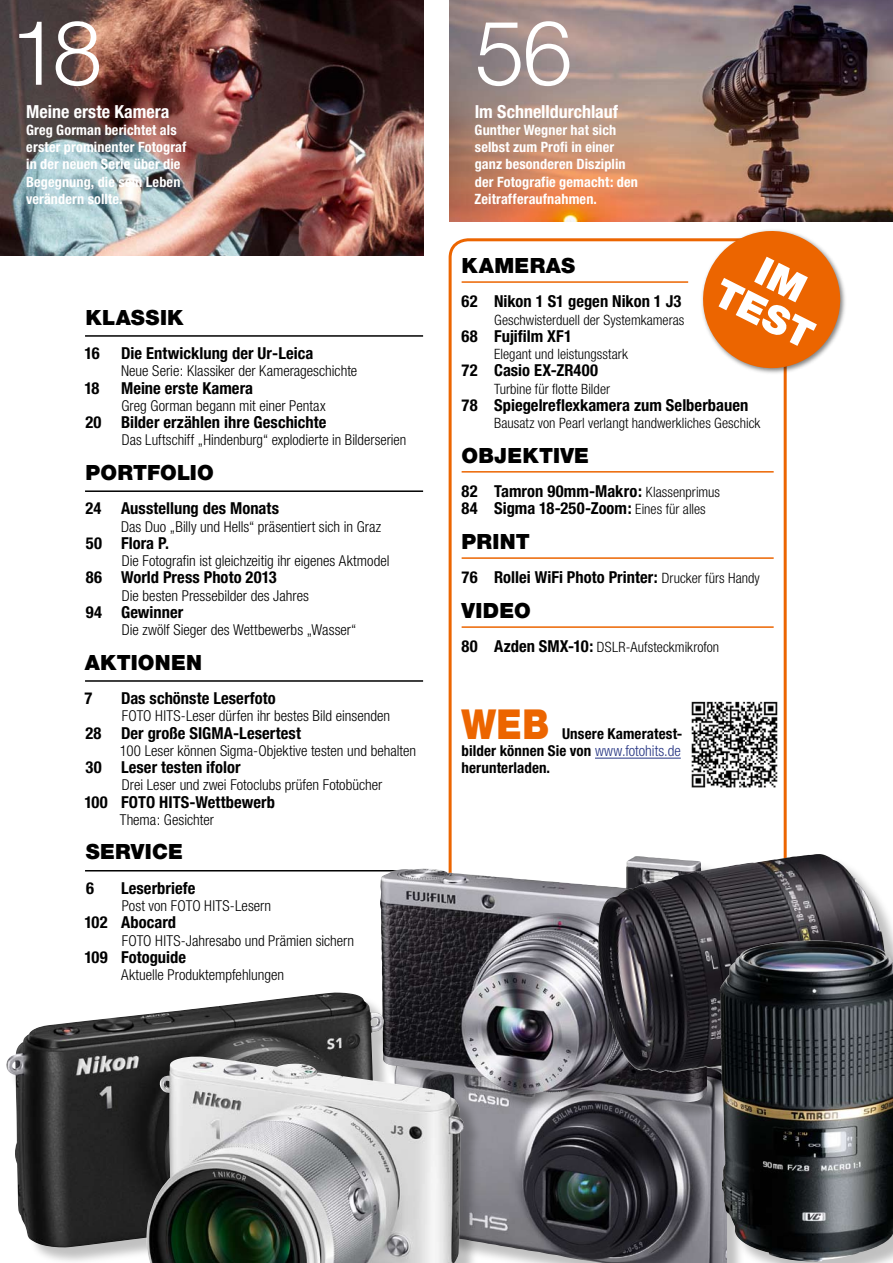
<style>
.page{position:relative;width:893px;height:1263px;background:#fff}
.page>*{position:absolute;margin:0;border:0;box-sizing:border-box;transform-origin:0 0}
.t1{font:300 90px "Helvetica Neue";color:#fff}
.t2{font:900 41.4px "Helvetica Neue";color:#ec6500;scale:.87 1}
.t3{font:900 39.15px/38.1px "Helvetica Neue";color:#fff;text-align:center}
.t4{font:900 21px "Helvetica Neue";letter-spacing:.01em;color:#000}
.t5{font:700 condensed 18px "Helvetica Neue";color:#fff}
.t6{font:700 condensed 16.5px/17.2px "Helvetica Neue";letter-spacing:.005em;color:#000}
.t7{font:300 condensed 15px "Helvetica Neue";color:#000}
.t8{font:700 condensed 15px/17.2px "Helvetica Neue";letter-spacing:.01em;color:#000;text-align:justify}
.t9{font:700 condensed 14.25px/17.2px "Helvetica Neue";letter-spacing:.01em;color:#fff}
.t10{font:300 condensed 14.25px "Helvetica Neue";color:#000}
.s1{font-weight:300;font-size:14.25px}
.s2{font-weight:700;font-size:16.5px}
.s3{font-weight:300;color:#243382}
</style>
<div class="page">
<hr style="left:462px;top:281px;width:226px;height:2px;background:#ec6500">
<hr style="left:462px;top:471px;width:312px;height:2px;background:#ec6500">
<hr style="left:462px;top:557px;width:312px;height:2px;background:#ec6500">
<hr style="left:462px;top:626px;width:312px;height:2px;background:#ec6500">
<hr style="left:595px;top:758px;width:86px;height:1px;background:#243382">
<img style="left:0;top:0;width:423px;height:256px">
<svg style="left:690px;top:221px;width:163px;height:154px"></svg>
<hr style="left:85px;top:335px;width:338px;height:2px;background:#000">
<hr style="left:85px;top:490px;width:338px;height:2px;background:#000">
<hr style="left:85px;top:680px;width:338px;height:2px;background:#000">
<hr style="left:85px;top:870px;width:338px;height:1px;background:#000">
<img style="left:449px;top:0;width:444px;height:221px">
<img style="left:484px;top:1122px;width:237px;height:141px">
<div style="left:381px;top:857px;width:346px;height:265px;background:#000;opacity:.25"></div>
<img style="left:380px;top:856px;width:327px;height:247px">
<div style="left:599px;top:855px;width:294px;height:237px;background:#000;opacity:.25"></div>
<img style="left:598px;top:854px;width:288px;height:219px">
<img style="left:720px;top:940px;width:173px;height:321px">
<img style="left:6px;top:992px;width:385px;height:269px">
<div style="left:147px;top:1057px;width:337px;height:206px;background:#000;opacity:.25"></div>
<img style="left:146px;top:1056px;width:318px;height:207px">
<img style="left:691px;top:701px;width:87px;height:87px">
<h1 class="t1" style="left:11px;top:-2px;width:93px">18</h1>
<p class="t5" style="left:26px;top:100px;width:145px">Meine erste Kamera</p>
<p class="t9" style="left:26px;top:121px;width:162px">Greg Gorman berichtet als erster prominenter Fotograf in der neuen Serie über die<br>Begegnung, die sein Leben verändern sollte.</p>
<h3 class="t4" style="left:85px;top:305px;width:99px">KLASS IK</h3>
<p class="t6" style="left:84px;top:344px;width:17px">16</p>
<p class="t6" style="left:121px;top:344px;width:194px">Die Entwicklung der Ur-Leica</p>
<p class="t7" style="left:121px;top:362px;width:238px">Neue Serie: Klassiker der Kamerageschichte</p>
<p class="t6" style="left:84px;top:379px;width:17px">18</p>
<p class="t6" style="left:121px;top:379px;width:134px">Meine erste Kamera</p>
<p class="t7" style="left:121px;top:397px;width:206px">Greg Gorman begann mit einer Pentax</p>
<p class="t6" style="left:85px;top:413px;width:243px">20 Bilder erzählen ihre Geschichte</p>
<p class="t7" style="left:122px;top:431px;width:286px">Das Luftschiff „Hindenburg“ explodierte in Bilderserien</p>
<h3 class="t4" style="left:86px;top:460px;width:130px">PORTFOLIO</h3>
<p class="t6" style="left:85px;top:500px;width:195px">24 Ausstellung des Monats</p>
<p class="t7" style="left:121px;top:518px;width:262px">Das Duo „Billy und Hells“ präsentiert sich in Graz</p>
<p class="t6" style="left:86px;top:534px;width:85px">50 Flora P.</p>
<p class="t7" style="left:122px;top:552px;width:269px">Die Fotografin ist gleichzeitig ihr eigenes Aktmodel</p>
<p class="t6" style="left:86px;top:569px;width:192px">86 World Press Photo 2013</p>
<p class="t7" style="left:122px;top:587px;width:189px">Die besten Pressebilder des Jahres</p>
<p class="t6" style="left:86px;top:603px;width:99px">94 Gewinner</p>
<p class="t7" style="left:122px;top:621px;width:236px">Die zwölf Sieger des Wettbewerbs „Wasser“</p>
<h3 class="t4" style="left:85px;top:650px;width:46px">AKTION</h3>
<h3 class="t4" style="left:171px;top:650px;width:30px">EN</h3>
<p class="t6" style="left:84px;top:689px;width:9px">7</p>
<p class="t6" style="left:121px;top:689px;width:156px">Das schönste Leserfoto</p>
<p class="t7" style="left:122px;top:707px;width:270px">FOTO HITS-Leser dürfen ihr bestes Bild einsenden</p>
<p class="t6" style="left:85px;top:724px;width:217px">28 Der große SIGMA-Lesertest</p>
<p class="t7" style="left:120px;top:742px;width:298px">100 Leser können Sigma-Objektive testen und behalten</p>
<p class="t6" style="left:85px;top:758px;width:157px">30 Leser testen ifolor</p>
<p class="t7" style="left:122px;top:776px;width:262px">Drei Leser und zwei Fotoclubs prüfen Fotobücher</p>
<p class="t6" style="left:84px;top:793px;width:192px">100 FOTO HITS-Wettbewerb</p>
<p class="t7" style="left:120px;top:811px;width:96px">Thema: Gesichter</p>
<h3 class="t4" style="left:86px;top:839px;width:97px">SERVICE</h3>
<p class="t6" style="left:86px;top:879px;width:9px">6</p>
<p class="t6" style="left:121px;top:879px;width:76px">Leserbriefe</p>
<p class="t7" style="left:122px;top:897px;width:151px">Post von FOTO HITS-Lesern</p>
<p class="t6" style="left:84px;top:914px;width:93px">102 Abocard</p>
<p class="t7" style="left:122px;top:932px;width:234px">FOTO HITS-Jahresabo und Prämien sichern</p>
<p class="t6" style="left:84px;top:948px;width:103px">109 Fotoguide</p>
<p class="t7" style="left:121px;top:966px;width:164px">Aktuelle Produktempfehlungen</p>
<h1 class="t1" style="left:475px;top:-2px;width:99px">56</h1>
<p class="t5" style="left:475px;top:100px;width:145px">Im Schnelldurchlauf</p>
<p class="t9" style="left:474px;top:121px;width:165px">Gunther Wegner hat sich selbst zum Profi in einer ganz besonderen Disziplin der Fotografie gemacht: den<br>Zeitrafferaufnahmen.</p>
<h3 class="t3" style="left:743px;top:239px;width:107px;rotate:27deg">IM<br>TES T</h3>
<h3 class="t4" style="left:462px;top:253px;width:115px">KAM ERAS</h3>
<p class="t6" style="left:462px;top:293px;width:221px">62 Nikon 1 S1 gegen Nikon 1 J3</p>
<p class="t10" style="left:494px;top:311px;width:192px">Geschwisterduell der Systemkameras</p>
<p class="t6" style="left:462px;top:327px;width:112px">68 Fujifilm XF1</p>
<p class="t10" style="left:494px;top:346px;width:135px">Elegant und leistungsstark</p>
<p class="t6" style="left:462px;top:362px;width:138px">72 Casio EX-ZR400</p>
<p class="t10" style="left:494px;top:380px;width:117px">Turbine für flotte Bilder</p>
<p class="t6" style="left:462px;top:396px;width:288px">78 Spiegelreflexkamera zum Selberbauen</p>
<p class="t10" style="left:494px;top:415px;width:268px">Bausatz von Pearl verlangt handwerkliches Geschick</p>
<h3 class="t4" style="left:462px;top:443px;width:129px">OBJEKTIVE</h3>
<p class="t6" style="left:462px;top:482px;width:260px">82 Tamron 90mm-Makro: <span class="s1">Klassenprimus<br></span>84 Sigma 18-250-Zoom: <span class="s1">Eines für alles</span></p>
<h3 class="t4" style="left:462px;top:529px;width:29px">PRINT</h3>
<p class="t6" style="left:462px;top:569px;width:300px">76 Rollei WiFi Photo Printer: <span class="s1">Drucker fürs Handy</span></p>
<h3 class="t4" style="left:462px;top:598px;width:69px">VIDEO</h3>
<p class="t10" style="left:462px;top:639px;width:259px"><span class="s2">80 Azden SMX-10:</span> DSLR-Aufsteckmikrofon</p>
<h2 class="t2" style="left:462px;top:699px;width:102px">WEB</h2>
<p class="t8" style="left:462px;top:724px;width:222px;text-indent:100px">Unsere Kameratest&shy;bilder können Sie von <span class="s3">www.fotohits.de </span>herunterladen.</p>
</div>
